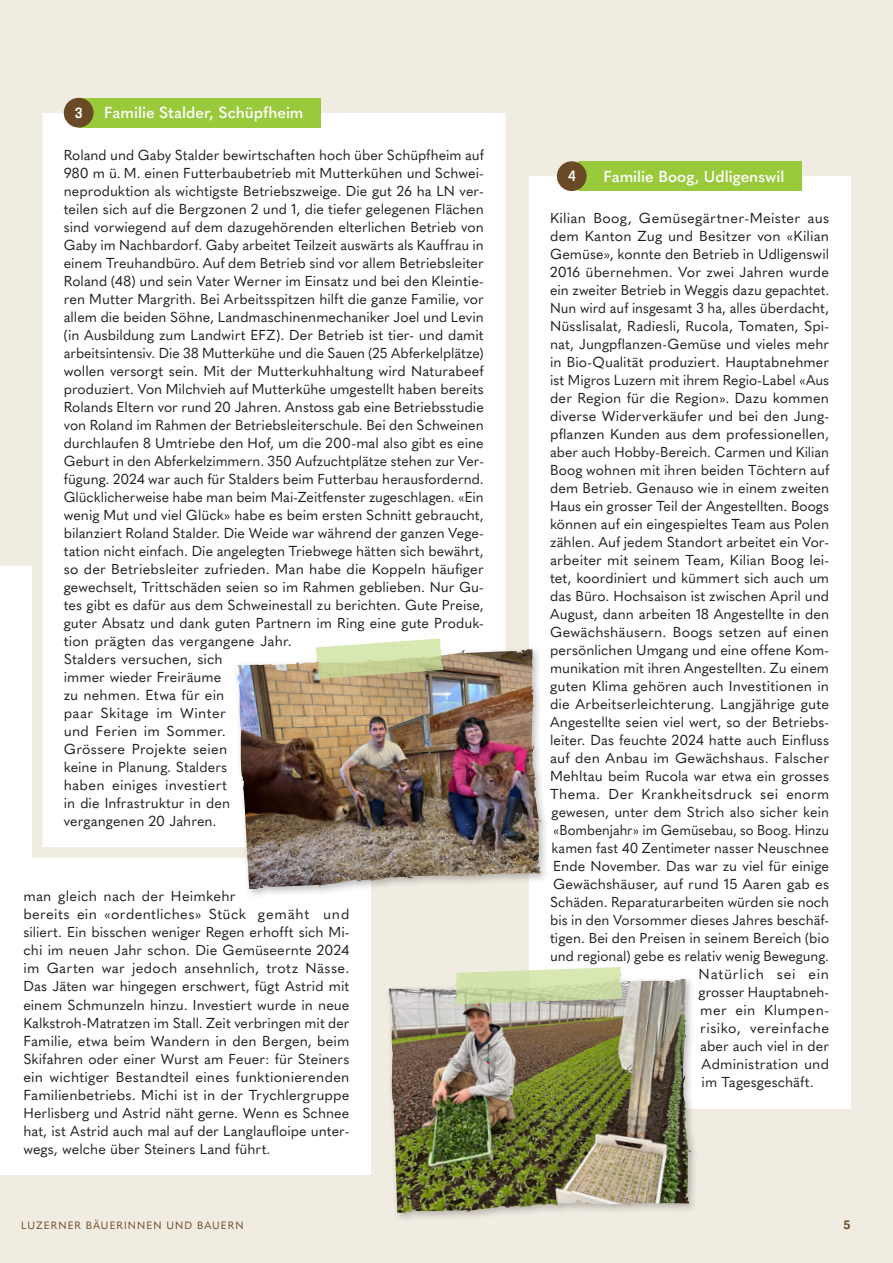
<style>
.page{position:relative;width:893px;height:1263px;background:#f1ece2}
.page>*{position:absolute;margin:0;border:0;box-sizing:border-box;transform-origin:0 0}
.t1{font:600 15.75px "Quasimoda";color:#fff}
.t2{font:14.25px/18px "Quasimoda";letter-spacing:.005em;color:#231f20}
.t3{font:14.25px "Quasimoda";letter-spacing:.025em;color:#231f20}
.t4{font:14.25px "Quasimoda";letter-spacing:.005em;color:#231f20;scale:.95 1}
.t5{font:14.25px "Quasimoda";letter-spacing:.03em;color:#231f20}
.t6{font:14.25px "Quasimoda";letter-spacing:.05em;color:#231f20}
.t7{font:14.25px "Kon Tiki JF Aloha";color:#fff}
.t8{font:700 12px "Quasimoda";color:#6a4926}
.t9{font:10.5px "Quasimoda";letter-spacing:.11em;color:#6a4926}
</style>
<div class="page">
<div style="left:529px;top:176px;width:321px;height:932px;background:#fff"></div>
<div style="left:0;top:566px;width:371px;height:609px;background:#fff"></div>
<div style="left:32px;top:97px;width:474px;height:761px;background:#fff"></div>
<div style="left:385px;top:975px;width:315px;height:248px;background:#231f20;opacity:.3"></div>
<img style="left:388px;top:978px;width:301px;height:235px">
<div style="left:232px;top:645px;width:319px;height:254px;background:#231f20;opacity:.3"></div>
<img style="left:236px;top:650px;width:289px;height:239px">
<svg style="left:310px;top:638px;width:139px;height:42px"></svg>
<svg style="left:452px;top:967px;width:173px;height:38px"></svg>
<div style="left:79px;top:98px;width:242px;height:30px;background:#99ca3b"></div>
<div style="left:64px;top:98px;width:30px;height:30px;background:#6a4926;border-radius:50%"></div>
<div style="left:578px;top:161px;width:223px;height:30px;background:#99ca3b"></div>
<div style="left:557px;top:161px;width:30px;height:30px;background:#6a4926;border-radius:50%"></div>
<p class="t7" style="left:75px;top:104px;width:9px">3</p>
<p class="t1" style="left:104px;top:100px;width:201px">Familie Stalder, Schüpfheim</p>
<p class="t2" style="left:64px;top:145px;width:422px">Roland und Gaby Stalder bewirtschaften hoch über Schüpfheim auf 980 m ü. M. einen Futterbaubetrieb mit Mutterkühen und Schwei&shy;neproduktion als wichtigste Betriebszweige. Die gut 26 ha LN ver&shy;teilen sich auf die Bergzonen 2 und 1, die tiefer gelegenen Flächen sind vorwiegend auf dem dazugehörenden elterlichen Betrieb von Gaby im Nachbardorf. Gaby arbeitet Teilzeit auswärts als Kauffrau in einem Treuhandbüro. Auf dem Betrieb sind vor allem Betriebsleiter Roland (48) und sein Vater Werner im Einsatz und bei den Kleintie&shy;ren Mutter Margrith. Bei Arbeitsspitzen hilft die ganze Familie, vor allem die beiden Söhne, Landmaschinenmechaniker Joel und Levin (in Ausbildung zum Landwirt EFZ). Der Betrieb ist tier- und damit arbeitsintensiv. Die 38 Mutterkühe und die Sauen (25 Abferkelplätze) wollen versorgt sein. Mit der Mutterkuhhaltung wird Naturabeef produziert. Von Milchvieh auf Mutterkühe umgestellt haben bereits Rolands Eltern vor rund 20 Jahren. Anstoss gab eine Betriebsstudie von Roland im Rahmen der Betriebsleiterschule. Bei den Schweinen durchlaufen 8 Umtriebe den Hof, um die 200-mal also gibt es eine Geburt in den Abferkelzimmern. 350 Aufzuchtplätze stehen zur Ver&shy;fügung. 2024 war auch für Stalders beim Futterbau herausfordernd.<br>Glücklicherweise habe man beim Mai-Zeitfenster zugeschlagen. «Ein wenig Mut und viel Glück» habe es beim ersten Schnitt gebraucht, bilanziert Roland Stalder. Die Weide war während der ganzen Vege&shy;tation nicht einfach. Die angelegten Triebwege hätten sich bewährt, so der Betriebsleiter zufrieden. Man habe die Koppeln häufiger gewechselt, Trittschäden seien so im Rahmen geblieben. Nur Gu&shy;tes gibt es dafür aus dem Schweinestall zu berichten. Gute Preise, guter Absatz und dank guten Partnern im Ring eine gute Produk&shy;tion prägten das vergangene Jahr.<br>Stalders versuchen, sich<br>immer wieder Freiräume<br>zu nehmen. Etwa für ein<br>paar Skitage im Winter<br>und Ferien im Sommer.<br>Grössere Projekte seien<br>keine in Planung. Stalders<br>haben einiges investiert<br>in die Infrastruktur in den<br>vergangenen 20 Jahren.</p>
<p class="t2" style="left:23px;top:886px;width:328px">man gleich nach der Heimkehr<br>bereits ein «ordentliches» Stück gemäht und siliert. Ein bisschen weniger Regen erhofft sich Mi&shy;chi im neuen Jahr schon. Die Gemüseernte 2024 im Garten war jedoch ansehnlich, trotz Nässe.<br>Das Jäten war hingegen erschwert, fügt Astrid mit einem Schmunzeln hinzu. Investiert wurde in neue Kalkstroh--Matratzen im Stall. Zeit verbringen mit der Familie, etwa beim Wandern in den Bergen, beim Skifahren oder einer Wurst am Feuer: für Steiners ein wichtiger Bestandteil eines funktionierenden Familienbetriebs. Michi ist in der Trychlergruppe Herlisberg und Astrid näht gerne. Wenn es Schnee hat, ist Astrid auch mal auf der Langlaufloipe unter&shy;wegs, welche über Steiners Land führt.</p>
<p class="t7" style="left:568px;top:167px;width:9px">4</p>
<p class="t1" style="left:603px;top:164px;width:183px">Familie Boog, Udligenswil</p>
<p class="t2" style="left:550px;top:208px;width:281px">Kilian Boog, Gemüsegärtner-Meister aus</p>
<p class="t2" style="left:550px;top:226px;width:280px">dem Kanton Zug und Besitzer von «Kilian</p>
<p class="t2" style="left:550px;top:244px;width:280px">Gemüse», konnte den Betrieb in Udligenswil</p>
<p class="t2" style="left:550px;top:262px;width:280px">2016 übernehmen. Vor zwei Jahren wurde</p>
<p class="t2" style="left:550px;top:280px;width:281px">ein zweiter Betrieb in Weggis dazu gepachtet.</p>
<p class="t2" style="left:550px;top:298px;width:281px">Nun wird auf insgesamt 3 ha, alles überdacht,</p>
<p class="t2" style="left:550px;top:316px;width:281px">Nüsslisalat, Radiesli, Rucola, Tomaten, Spi-</p>
<p class="t2" style="left:550px;top:334px;width:280px">nat, Jungpflanzen-Gemüse und vieles mehr</p>
<p class="t2" style="left:550px;top:352px;width:280px">in Bio-Qualität produziert. Hauptabnehmer</p>
<p class="t2" style="left:550px;top:370px;width:280px">ist Migros Luzern mit ihrem Regio-Label «Aus</p>
<p class="t2" style="left:550px;top:388px;width:280px">der Region für die Region». Dazu kommen</p>
<p class="t2" style="left:550px;top:406px;width:280px">diverse Widerverkäufer und bei den Jung-</p>
<p class="t2" style="left:550px;top:424px;width:281px">pflanzen Kunden aus dem professionellen,</p>
<p class="t2" style="left:550px;top:442px;width:280px">aber auch Hobby-Bereich. Carmen und Kilian</p>
<p class="t2" style="left:550px;top:460px;width:281px">Boog wohnen mit ihren beiden Töchtern auf</p>
<p class="t2" style="left:550px;top:478px;width:281px">dem Betrieb. Genauso wie in einem zweiten</p>
<p class="t2" style="left:550px;top:496px;width:280px">Haus ein grosser Teil der Angestellten. Boogs</p>
<p class="t2" style="left:550px;top:514px;width:280px">können auf ein eingespieltes Team aus Polen</p>
<p class="t2" style="left:550px;top:532px;width:281px">zählen. Auf jedem Standort arbeitet ein Vor-</p>
<p class="t2" style="left:550px;top:550px;width:281px">arbeiter mit seinem Team, Kilian Boog lei-</p>
<p class="t2" style="left:550px;top:568px;width:281px">tet, koordiniert und kümmert sich auch um</p>
<p class="t2" style="left:550px;top:586px;width:280px">das Büro. Hochsaison ist zwischen April und</p>
<p class="t2" style="left:550px;top:604px;width:280px">August, dann arbeiten 18 Angestellte in den</p>
<p class="t2" style="left:550px;top:622px;width:281px">Gewächshäusern. Boogs setzen auf einen</p>
<p class="t2" style="left:550px;top:640px;width:281px">persönlichen Umgang und eine offene Kom-</p>
<p class="t2" style="left:550px;top:658px;width:280px">munikation mit ihren Angestellten. Zu einem</p>
<p class="t2" style="left:550px;top:676px;width:280px">guten Klima gehören auch Investitionen in</p>
<p class="t2" style="left:550px;top:694px;width:280px">die Arbeitserleichterung. Langjährige gute</p>
<p class="t2" style="left:550px;top:712px;width:281px">Angestellte seien viel wert, so der Betriebs-</p>
<p class="t2" style="left:550px;top:730px;width:280px">leiter. Das feuchte 2024 hatte auch Einfluss</p>
<p class="t2" style="left:550px;top:748px;width:280px">auf den Anbau im Gewächshaus. Falscher</p>
<p class="t2" style="left:550px;top:766px;width:280px">Mehltau beim Rucola war etwa ein grosses</p>
<p class="t3" style="left:550px;top:783px;width:281px">Thema. Der Krankheitsdruck sei enorm</p>
<p class="t2" style="left:552px;top:802px;width:279px">gewesen, unter dem Strich also sicher kein</p>
<p class="t4" style="left:553px;top:819px;width:292px">«Bombenjahr» im Gemüsebau, so Boog. Hinzu</p>
<p class="t2" style="left:552px;top:838px;width:279px">kamen fast 40 Zentimeter nasser Neuschnee</p>
<p class="t2" style="left:553px;top:856px;width:277px">Ende November. Das war zu viel für einige</p>
<p class="t2" style="left:553px;top:874px;width:277px">Gewächshäuser, auf rund 15 Aaren gab es</p>
<p class="t2" style="left:550px;top:892px;width:281px">Schäden. Reparaturarbeiten würden sie noch</p>
<p class="t2" style="left:550px;top:910px;width:281px">bis in den Vorsommer dieses Jahres beschäf-</p>
<p class="t2" style="left:550px;top:928px;width:281px">tigen. Bei den Preisen in seinem Bereich (bio</p>
<p class="t2" style="left:550px;top:946px;width:280px">und regional) gebe es relativ wenig Bewegung.</p>
<p class="t6" style="left:699px;top:963px;width:132px">Natürlich sei ein</p>
<p class="t2" style="left:699px;top:982px;width:132px">grosser Hauptabneh-</p>
<p class="t3" style="left:700px;top:999px;width:131px">mer ein Klumpen-</p>
<p class="t5" style="left:700px;top:1017px;width:130px">risiko, vereinfache</p>
<p class="t2" style="left:700px;top:1036px;width:131px">aber auch viel in der</p>
<p class="t2" style="left:702px;top:1054px;width:129px">Administration und</p>
<p class="t2" style="left:702px;top:1072px;width:114px">im Tagesgeschäft.</p>
<p class="t9" style="left:21px;top:1217px;width:224px">LUZERNER BÄUERINNEN UND BAUERN</p>
<p class="t8" style="left:843px;top:1215px;width:8px">5</p>
</div>
